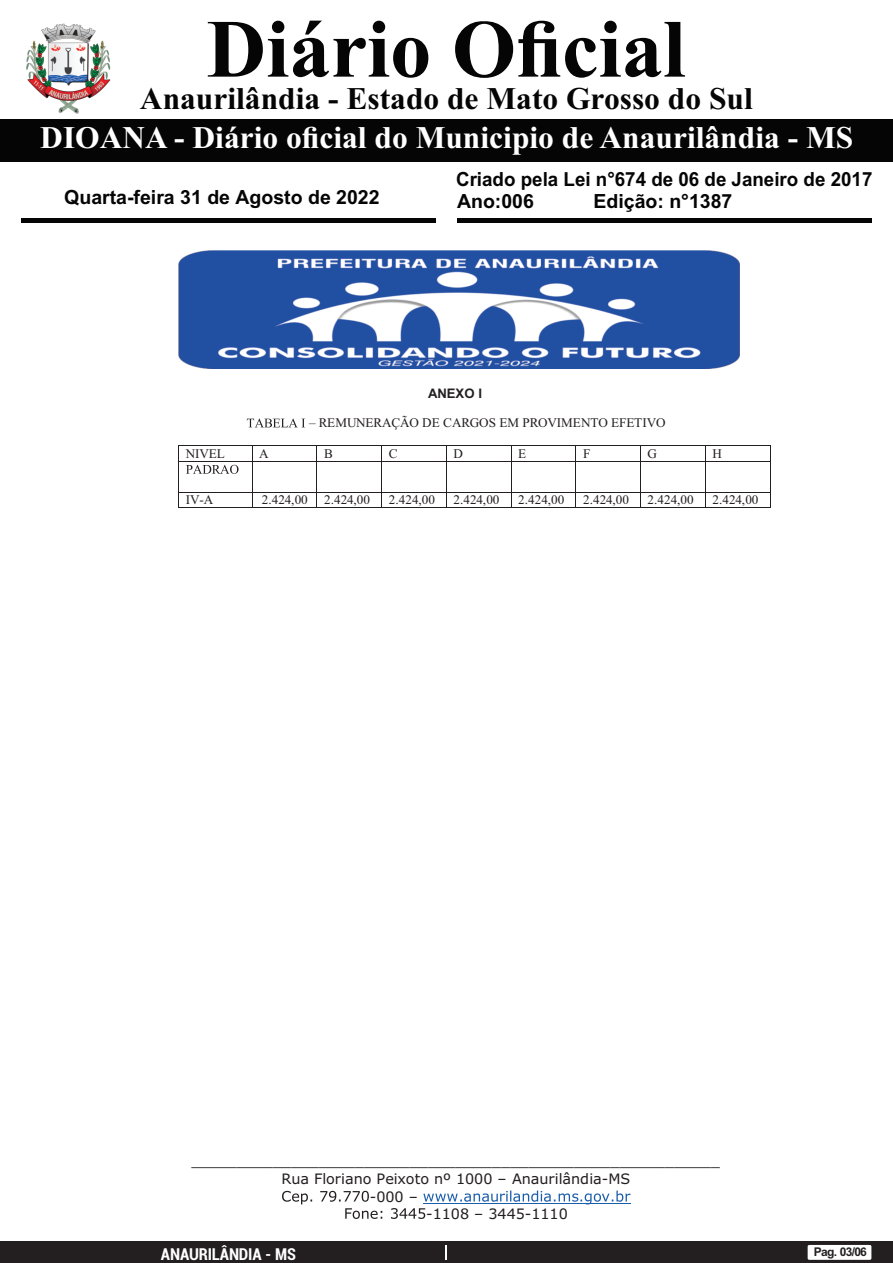
<style>
.page{position:relative;width:893px;height:1263px;background:#fff}
.page>*{position:absolute;margin:0;border:0;box-sizing:border-box;transform-origin:0 0}
.t1{font:700 82.5px "Times New Roman";color:#040504}
.t2{font:700 31.5px "Times New Roman";color:#fff}
.t3{font:700 31.5px "Times New Roman";color:#040504}
.t4{font:700 19.5px "Arial";color:#040504}
.t5{font:700 19.5px "Arial";color:#040504;scale:.96 1}
.t6{font:700 condensed 16.5px "Roboto";letter-spacing:-.01em;color:#fff}
.t7{font:14.4px "Verdana";letter-spacing:-.005em;color:#231f20}
.t8{font:13.2px "Times New Roman";color:#231f20}
.t9{font:700 13.2px "Arial";letter-spacing:-.005em;color:#231f20}
.t10{font:700 12px "Arial";letter-spacing:-.055em;color:#231f20}
</style>
<div class="page">
<div style="left:0;top:1242px;width:893px;height:21px;background:#231f20"></div>
<svg style="left:446px;top:1245px;width:1px;height:15px"></svg>
<div style="left:808px;top:1245px;width:63px;height:15px;background:#fff;border-radius:2px"></div>
<div style="left:0;top:119px;width:893px;height:42px;background:#040504"></div>
<hr style="left:21px;top:218px;width:415px;height:4px;background:#040504">
<hr style="left:457px;top:218px;width:415px;height:4px;background:#040504">
<img style="left:26px;top:23px;width:85px;height:91px">
<svg style="left:282px;top:1190px;width:348px;height:29px"></svg>
<img style="left:179px;top:251px;width:560px;height:117px">
<svg style="left:247px;top:418px;width:58px;height:9px"></svg>
<hr style="left:179px;top:445px;width:73px;height:1px;background:#231f20">
<hr style="left:252px;top:445px;width:65px;height:1px;background:#231f20">
<hr style="left:317px;top:445px;width:64px;height:1px;background:#231f20">
<hr style="left:382px;top:445px;width:64px;height:1px;background:#231f20">
<hr style="left:447px;top:445px;width:64px;height:1px;background:#231f20">
<hr style="left:511px;top:445px;width:65px;height:1px;background:#231f20">
<hr style="left:576px;top:445px;width:64px;height:1px;background:#231f20">
<hr style="left:641px;top:445px;width:64px;height:1px;background:#231f20">
<hr style="left:706px;top:445px;width:64px;height:1px;background:#231f20">
<svg style="left:186px;top:465px;width:53px;height:9px"></svg>
<svg style="left:178px;top:445px;width:1px;height:17px"></svg>
<hr style="left:179px;top:461px;width:73px;height:1px;background:#231f20">
<svg style="left:252px;top:446px;width:1px;height:15px"></svg>
<hr style="left:252px;top:461px;width:65px;height:1px;background:#231f20">
<hr style="left:317px;top:461px;width:64px;height:1px;background:#231f20">
<svg style="left:381px;top:445px;width:1px;height:17px"></svg>
<hr style="left:382px;top:461px;width:64px;height:1px;background:#231f20">
<svg style="left:446px;top:445px;width:1px;height:17px"></svg>
<hr style="left:447px;top:461px;width:64px;height:1px;background:#231f20">
<svg style="left:511px;top:446px;width:1px;height:15px"></svg>
<hr style="left:511px;top:461px;width:65px;height:1px;background:#231f20">
<hr style="left:576px;top:461px;width:64px;height:1px;background:#231f20">
<svg style="left:640px;top:445px;width:1px;height:17px"></svg>
<hr style="left:641px;top:461px;width:64px;height:1px;background:#231f20">
<svg style="left:705px;top:445px;width:1px;height:17px"></svg>
<hr style="left:706px;top:461px;width:64px;height:1px;background:#231f20">
<svg style="left:770px;top:445px;width:1px;height:17px"></svg>
<hr style="left:178px;top:462px;width:1px;height:30px;background:#231f20">
<hr style="left:252px;top:462px;width:1px;height:30px;background:#231f20">
<hr style="left:317px;top:462px;width:1px;height:30px;background:#231f20">
<hr style="left:381px;top:462px;width:1px;height:30px;background:#231f20">
<hr style="left:446px;top:462px;width:1px;height:30px;background:#231f20">
<hr style="left:511px;top:462px;width:1px;height:30px;background:#231f20">
<hr style="left:576px;top:462px;width:1px;height:30px;background:#231f20">
<hr style="left:640px;top:462px;width:1px;height:30px;background:#231f20">
<hr style="left:705px;top:462px;width:1px;height:30px;background:#231f20">
<hr style="left:770px;top:462px;width:1px;height:30px;background:#231f20">
<hr style="left:179px;top:492px;width:73px;height:1px;background:#231f20">
<hr style="left:252px;top:492px;width:65px;height:1px;background:#231f20">
<hr style="left:317px;top:492px;width:64px;height:1px;background:#231f20">
<hr style="left:382px;top:492px;width:64px;height:1px;background:#231f20">
<hr style="left:447px;top:492px;width:64px;height:1px;background:#231f20">
<hr style="left:511px;top:492px;width:65px;height:1px;background:#231f20">
<hr style="left:576px;top:492px;width:64px;height:1px;background:#231f20">
<hr style="left:641px;top:492px;width:64px;height:1px;background:#231f20">
<hr style="left:706px;top:492px;width:64px;height:1px;background:#231f20">
<svg style="left:178px;top:492px;width:1px;height:16px"></svg>
<hr style="left:179px;top:507px;width:73px;height:1px;background:#231f20">
<svg style="left:252px;top:493px;width:1px;height:14px"></svg>
<hr style="left:252px;top:507px;width:65px;height:1px;background:#231f20">
<hr style="left:317px;top:507px;width:64px;height:1px;background:#231f20">
<svg style="left:381px;top:492px;width:1px;height:16px"></svg>
<hr style="left:382px;top:507px;width:64px;height:1px;background:#231f20">
<svg style="left:446px;top:492px;width:1px;height:16px"></svg>
<hr style="left:447px;top:507px;width:64px;height:1px;background:#231f20">
<svg style="left:511px;top:493px;width:1px;height:14px"></svg>
<hr style="left:511px;top:507px;width:65px;height:1px;background:#231f20">
<hr style="left:576px;top:507px;width:64px;height:1px;background:#231f20">
<svg style="left:640px;top:492px;width:1px;height:16px"></svg>
<hr style="left:641px;top:507px;width:64px;height:1px;background:#231f20">
<svg style="left:705px;top:492px;width:1px;height:16px"></svg>
<hr style="left:706px;top:507px;width:64px;height:1px;background:#231f20">
<svg style="left:770px;top:492px;width:1px;height:16px"></svg>
<h1 class="t1" style="left:207px;top:21px;width:480px">Diário Oficial</h1>
<h2 class="t3" style="left:140px;top:88px;width:614px">Anaurilândia - Estado de Mato Grosso do Sul</h2>
<h2 class="t2" style="left:40px;top:126px;width:814px">DIOANA - Diário oficial do Municipio de Anaurilândia - MS</h2>
<h3 class="t5" style="left:456px;top:172px;width:435px">Criado pela Lei n°674 de 06 de Janeiro de 2017</h3>
<h3 class="t4" style="left:64px;top:190px;width:317px">Quarta-feira 31 de Agosto de 2022</h3>
<h3 class="t4" style="left:457px;top:193px;width:78px">Ano:006</h3>
<h3 class="t4" style="left:593px;top:193px;width:140px">Edição: n°1387</h3>
<p class="t9" style="left:428px;top:388px;width:55px">ANEXO I</p>
<p class="t8" style="left:309px;top:418px;width:358px">– REMUNERAÇÃO DE CARGOS EM PROVIMENTO EFETIVO</p>
<p class="t8" style="left:186px;top:449px;width:41px">NIVEL</p>
<p class="t8" style="left:259px;top:449px;width:11px">A</p>
<p class="t8" style="left:324px;top:449px;width:10px">B</p>
<p class="t8" style="left:389px;top:449px;width:10px">C</p>
<p class="t8" style="left:453px;top:449px;width:11px">D</p>
<p class="t8" style="left:518px;top:449px;width:10px">E</p>
<p class="t8" style="left:583px;top:449px;width:9px">F</p>
<p class="t8" style="left:648px;top:449px;width:11px">G</p>
<p class="t8" style="left:712px;top:449px;width:11px">H</p>
<p class="t8" style="left:186px;top:495px;width:29px">IV-A</p>
<p class="t8" style="left:262px;top:495px;width:110px">2.424,00 2.424,00</p>
<p class="t8" style="left:389px;top:495px;width:48px">2.424,00</p>
<p class="t8" style="left:453px;top:495px;width:48px">2.424,00</p>
<p class="t8" style="left:518px;top:495px;width:48px">2.424,00</p>
<p class="t8" style="left:583px;top:495px;width:48px">2.424,00</p>
<p class="t8" style="left:648px;top:495px;width:48px">2.424,00</p>
<p class="t8" style="left:712px;top:495px;width:48px">2.424,00</p>
<p class="t7" style="left:191px;top:1155px;width:530px">__________________________________________________________</p>
<p class="t7" style="left:282px;top:1173px;width:350px">Rua Floriano Peixoto nº 1000 – Anaurilândia-MS</p>
<p class="t7" style="left:370px;top:1190px;width:49px">-000 –</p>
<p class="t7" style="left:426px;top:1208px;width:143px">-1108 – 3445-1110</p>
<p class="t6" style="left:161px;top:1247px;width:136px">ANAURILÂNDIA - MS</p>
<p class="t10" style="left:814px;top:1247px;width:55px">Pag. 03/06</p>
</div>
